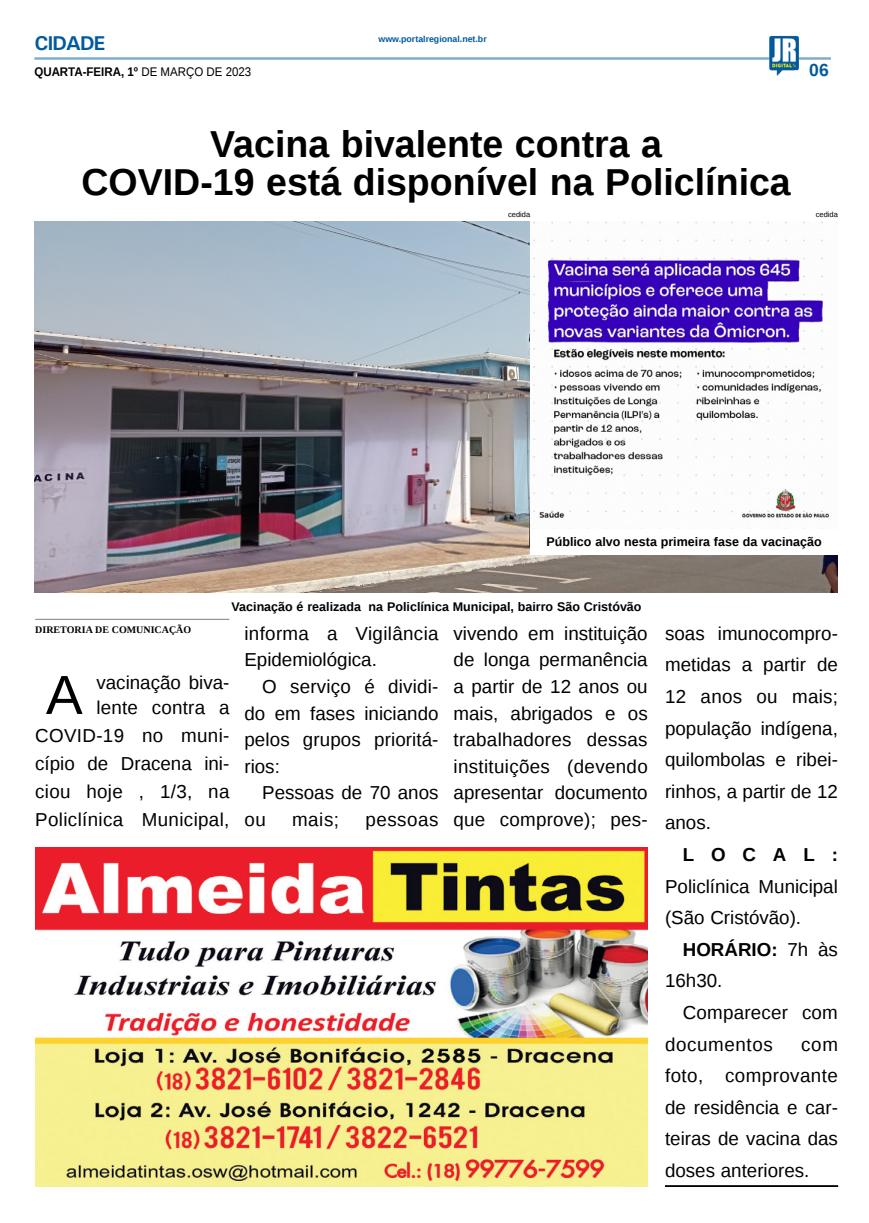
<style>
.page{position:relative;width:869px;height:1223px;background:#fff}
.page>*{position:absolute;margin:0;border:0;box-sizing:border-box;transform-origin:0 0}
.MATÉRIA{font:55.12px "Liberation Sans";color:#000}
.TÍTULO{font:700 37.5px "Liberation Sans";color:#000}
.TITULO_PG{font:700 20px "Univers";letter-spacing:-.04em;color:#005a9e}
.MATÉRIA-2{font:18.75px/31.6px "Liberation Sans";color:#000;text-align:justify}
.MATÉRIA-3{font:18.75px "Liberation Sans";letter-spacing:.03em;color:#000}
.TÍTULO-2{font:700 17.5px "Liberation Sans";color:#005a9e}
.LEGENDA{font:700 12.5px "Liberation Sans";color:#000}
.LEGENDA-2{font:700 12.5px "Liberation Sans";color:#000;scale:.92 1}
.CRÉDITO_NOME{font:700 10px "Liberation Serif";color:#000}
.DATA_PG{font:700 8.75px "Liberation Sans";color:#005a9e}
.CRÉDITO_FOTO{font:7.5px "Liberation Sans";color:#000}
.s1{font-weight:400}
.s2{font-weight:700}
</style>
<div class="page">
<hr style="left:34px;top:57px;width:796px;height:3px;background:#005a9e">
<img style="left:768px;top:36px;width:30px;height:40px">
<hr style="left:664px;top:1185px;width:173px;height:1px;background:#000">
<hr style="left:664px;top:1186px;width:173px;height:1px;background:#000">
<img style="left:35px;top:847px;width:612px;height:339px">
<img style="left:34px;top:222px;width:803px;height:370px">
<hr style="left:35px;top:618px;width:194px;height:2px;background:#939598">
<img style="left:530px;top:222px;width:307px;height:307px">
<div style="left:530px;top:529px;width:307px;height:25px;background:#fff"></div>
<p class="TITULO_PG" style="left:34px;top:31px;width:72px">CIDADE</p>
<p class="LEGENDA-2" style="left:34px;top:63px;width:237px">QUARTA-FEIRA, 1º <span class="s1">DE MARÇO DE 2023</span></p>
<p class="DATA_PG" style="left:378px;top:33px;width:110px">www.portalregional.net.br</p>
<p class="TÍTULO-2" style="left:808px;top:58px;width:21px">06</p>
<p class="TÍTULO" style="left:210px;top:118px;width:453px">Vacina bivalente contra a</p>
<p class="TÍTULO" style="left:81px;top:156px;width:710px">COVID-19 está disponível na Policlínica</p>
<p class="CRÉDITO_FOTO" style="left:508px;top:210px;width:24px">cedida</p>
<p class="CRÉDITO_FOTO" style="left:815px;top:210px;width:24px">cedida</p>
<p class="LEGENDA" style="left:546px;top:533px;width:277px">Público alvo nesta primeira fase da vacinação</p>
<p class="LEGENDA" style="left:231px;top:598px;width:411px">Vacinação é realizada na Policlínica Municipal, bairro São Cristóvão</p>
<p class="CRÉDITO_NOME" style="left:35px;top:623px;width:157px">DIRETORIA DE COMUNICAÇÃO</p>
<p class="MATÉRIA" style="left:46px;top:663px;width:38px">A</p>
<p class="MATÉRIA-2" style="left:96px;top:670px;width:134px;line-height:25px">vacinação biva&shy;lente contra a</p>
<p class="MATÉRIA-2" style="left:35px;top:722px;width:196px;line-height:28px">COVID-19 no muni&shy;cípio de Dracena ini&shy;ciou hoje , 1/3, na Policlínica Municipal,</p>
<p class="MATÉRIA-2" style="left:244px;top:621px;width:196px;line-height:26.6px">informa a Vigilância<br>Epidemiológica.</p>
<p class="MATÉRIA-2" style="left:244px;top:674px;width:195px;line-height:26.6px;text-indent:18px">O serviço é dividi&shy;do em fases iniciando pelos grupos prioritá&shy;rios:</p>
<p class="MATÉRIA-2" style="left:244px;top:780px;width:195px;line-height:26.6px;text-indent:18px">Pessoas de 70 anos ou</p>
<p class="MATÉRIA-2" style="left:292px;top:804px;width:49px">mais;</p>
<p class="MATÉRIA-3" style="left:365px;top:809px;width:75px">pessoas</p>
<p class="MATÉRIA-2" style="left:453px;top:621px;width:196px;line-height:26.6px">vivendo em instituição de longa permanência a partir de 12 anos ou mais, abrigados e os trabalhadores dessas instituições (devendo apresentar documento que comprove); pes-</p>
<p class="MATÉRIA-2" style="left:664px;top:618px;width:174px">soas imunocompro&shy;metidas a partir de 12 anos ou mais; população indígena, quilombolas e ribei&shy;rinhos, a partir de 12 anos.</p>
<p class="MATÉRIA-2" style="left:664px;top:839px;width:174px;text-indent:18px"><span class="s2">LOCAL:<br></span>Policlínica Municipal (São Cristóvão).</p>
<p class="MATÉRIA-2" style="left:664px;top:934px;width:174px;text-indent:18px"><span class="s2">HORÁRIO:</span> 7h às<br>16h30.</p>
<p class="MATÉRIA-2" style="left:664px;top:997px;width:174px;text-indent:18px">Comparecer com documentos</p>
<p class="MATÉRIA-2" style="left:664px;top:1029px;width:174px;text-indent:136px">com foto, comprovante de residência e car&shy;teiras de vacina das doses anteriores.</p>
</div>
